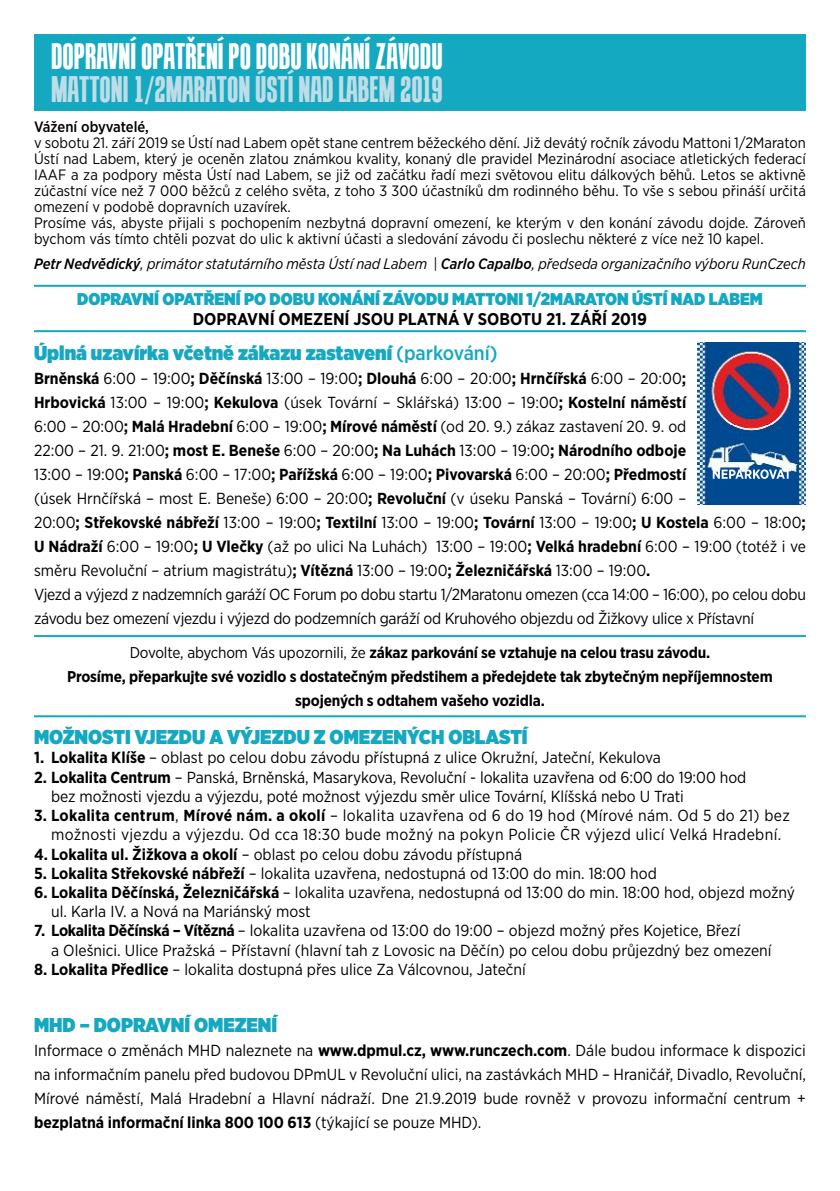
<style>
.page{position:relative;width:840px;height:1191px;background:#fff}
.page>*{position:absolute;margin:0;border:0;box-sizing:border-box;transform-origin:0 0}
.t1{font:700 36px "Tandelle";color:#fff}
.t2{font:700 36px "Tandelle";color:#bedde6}
.t3{font:900 20px "Gotham Narrow";color:#14a8c1}
.t4{font:900 17px "Gotham Narrow";color:#14a8c1}
.t5{font:700 17px "Gotham Narrow";color:#000}
.t6{font:16px/24px "Gotham Narrow";color:#000}
.t7{font:16px/19.2px "Gotham Narrow";letter-spacing:.02em;color:#000;text-align:center}
.t8{font:700 15.6px/24px "Gotham Narrow";letter-spacing:-.01em;color:#000;text-align:center}
.t9{font:15px/16px "Gotham Narrow";color:#000}
.t10{font:italic 15px "Gotham Narrow";color:#000}
.t11{font:500 15px "Gotham Narrow";letter-spacing:-.005em;color:#000}
.s1{font-weight:500}
.s2{font-style:normal}
.s3{font-weight:700}
.s4{font-weight:400}
</style>
<div class="page">
<div style="left:34px;top:34px;width:771px;height:77px;background:#14a8c1"></div>
<img style="left:697px;top:343px;width:108px;height:162px">
<hr style="left:34px;top:330px;width:771px;height:2px;background:#14a8c1">
<hr style="left:34px;top:285px;width:771px;height:2px;background:#14a8c1">
<svg style="left:712px;top:469px;width:78px;height:10px"></svg>
<hr style="left:34px;top:635px;width:771px;height:2px;background:#14a8c1">
<hr style="left:34px;top:715px;width:771px;height:2px;background:#14a8c1">
<h1 class="t1" style="left:51px;top:36px;width:393px">DOPRAVNÍ OPATŘENÍ PO DOBU KONÁNÍ ZÁVODU</h1>
<h1 class="t2" style="left:51px;top:68px;width:393px">MATTONI 1/2MARATON ÚSTÍ NAD LABEM 2019</h1>
<p class="t11" style="left:34px;top:117px;width:116px">Vážení obyvatelé,</p>
<p class="t9" style="left:34px;top:134px;width:773px">v sobotu 21. září 2019 se Ústí nad Labem opět stane centrem běžeckého dění. Již devátý ročník závodu Mattoni 1/2Maraton Ústí nad Labem, který je oceněn zlatou známkou kvality, konaný dle pravidel Mezinárodní asociace atletických federací IAAF a za podpory města Ústí nad Labem, se již od začátku řadí mezi světovou elitu dálkových běhů. Letos se aktivně zúčastní více než 7 000 běžců z celého světa, z toho 3 300 účastníků dm rodinného běhu. To vše s sebou přináší určitá omezení v podobě dopravních uzavírek.<br>Prosíme vás, abyste přijali s pochopením nezbytná dopravní omezení, ke kterým v den konání závodu dojde. Zároveň bychom vás tímto chtěli pozvat do ulic k aktivní účasti a sledování závodu či poslechu některé z více než 10 kapel.</p>
<p class="t10" style="left:34px;top:254px;width:773px"><span class="s1">Petr Nedvědický</span>, primátor statutárního města Ústí nad Labem <span class="s2">|</span> <span class="s1">Carlo Capalbo</span>, předseda organizačního výboru RunCzech</p>
<p class="t4" style="left:77px;top:288px;width:686px">DOPRAVNÍ OPATŘENÍ PO DOBU KONÁNÍ ZÁVODU MATTONI 1/2MARATON ÚSTÍ NAD LABEM</p>
<p class="t5" style="left:193px;top:308px;width:455px">DOPRAVNÍ OMEZENÍ JSOU PLATNÁ V SOBOTU 21. ZÁŘÍ 2019</p>
<p class="t3" style="left:34px;top:339px;width:465px">Úplná uzavírka včetně zákazu zastavení <span class="s1">(parkování)</span></p>
<p class="t6" style="left:34px;top:366px;width:773px"><span class="s3">Brněnská</span> 6:00 – 19:00<span class="s3">; Děčínská</span> 13:00 – 19:00<span class="s3">; Dlouhá</span> 6:00 – 20:00<span class="s3">; Hrnčířská</span> 6:00 – 20:00<span class="s3">;<br>Hrbovická</span> 13:00 – 19:00<span class="s3">; Kekulova</span> (úsek Tovární – Sklářská) 13:00 – 19:00<span class="s3">; Kostelní náměstí<br></span>6:00 – 20:00<span class="s3">; Malá Hradební</span> 6:00 – 19:00<span class="s3">; Mírové náměstí</span> (od 20. 9.) zákaz zastavení 20. 9. od<br>22:00 – 21. 9. 21:00<span class="s3">; most E. Beneše</span> 6:00 – 20:00<span class="s3">; Na Luhách</span> 13:00 – 19:00<span class="s3">; Národního odboje<br></span>13:00 – 19:00<span class="s3">; Panská</span> 6:00 – 17:00<span class="s3">; Pařížská</span> 6:00 – 19:00<span class="s3">; Pivovarská</span> 6:00 – 20:00<span class="s3">; Předmostí<br></span>(úsek Hrnčířská – most E. Beneše) 6:00 – 20:00<span class="s3">; Revoluční</span> (v úseku Panská – Tovární) 6:00 –<br>20:00<span class="s3">; Střekovské nábřeží</span> 13:00 – 19:00<span class="s3">; Textilní</span> 13:00 – 19:00<span class="s3">; Tovární</span> 13:00 – 19:00<span class="s3">; U Kostela</span> 6:00 – 18:00<span class="s3">; U Nádraží</span> 6:00 – 19:00<span class="s3">; U Vlečky</span> (až po ulici Na Luhách) 13:00 – 19:00<span class="s3">; Velká hradební</span> 6:00 – 19:00 (totéž i ve směru Revoluční – atrium magistrátu)<span class="s3">; Vítězná</span> 13:00 – 19:00<span class="s3">; Železničářská</span> 13:00 – 19:00<span class="s3">.<br></span>Vjezd a výjezd z nadzemních garáží OC Forum po dobu startu 1/2Maratonu omezen (cca 14:00 – 16:00), po celou dobu závodu bez omezení vjezdu i výjezd do podzemních garáží od Kruhového objezdu od Žižkovy ulice x Přístavní</p>
<p class="t8" style="left:67px;top:640px;width:706px"><span class="s4">Dovolte, abychom Vás upozornili, že</span> zákaz parkování se vztahuje na celou trasu závodu.<br>Prosíme, přeparkujte své vozidlo s dostatečným předstihem a předejdete tak zbytečným nepříjemnostem spojených s odtahem vašeho vozidla.</p>
<p class="t3" style="left:34px;top:723px;width:495px">MOŽNOSTI VJEZDU A VÝJEZDU Z OMEZENÝCH OBLASTÍ</p>
<p class="t6" style="left:34px;top:745px;width:628px"><span class="s3">1. Lokalita Klíše</span> – oblast po celou dobu závodu přístupná z ulice Okružní, Jateční, Kekulova</p>
<p class="t6" style="left:51px;top:767px;width:696px;line-height:19.2px;text-indent:-17px"><span class="s3">2. Lokalita Centrum</span> – Panská, Brněnská, Masarykova, Revoluční - lokalita uzavřena od 6:00 do 19:00 hod bez možnosti vjezdu a výjezdu, poté možnost výjezdu směr ulice Tovární, Klíšská nebo U Trati</p>
<p class="t7" style="left:34px;top:805px;width:756px"><span class="s3">3. Lokalita centrum</span>, <span class="s3">Mírové nám. a okolí</span> – lokalita uzavřena od 6 do 19 hod (Mírové nám. Od 5 do 21) bez možnosti vjezdu a výjezdu. Od cca 18:30 bude možný na pokyn Policie ČR výjezd ulicí Velká Hradební.</p>
<p class="t6" style="left:34px;top:841px;width:489px"><span class="s3">4. Lokalita ul. Žižkova a okolí</span> – oblast po celou dobu závodu přístupná</p>
<p class="t6" style="left:34px;top:860px;width:624px"><span class="s3">5. Lokalita Střekovské nábřeží</span> – lokalita uzavřena, nedostupná od 13:00 do min. 18:00 hod</p>
<p class="t6" style="left:51px;top:882px;width:745px;line-height:19.2px;text-indent:-17px"><span class="s3">6. Lokalita Děčínská, Železničářská</span> – lokalita uzavřena, nedostupná od 13:00 do min. 18:00 hod, objezd možný ul. Karla IV. a Nová na Mariánský most</p>
<p class="t6" style="left:51px;top:920px;width:721px;line-height:19.2px;text-indent:-17px"><span class="s3">7. Lokalita Děčínská – Vítězná</span> – lokalita uzavřena od 13:00 do 19:00 – objezd možný přes Kojetice, Březí<br>a Olešnici. Ulice Pražská – Přístavní (hlavní tah z Lovosic na Děčín) po celou dobu průjezdný bez omezení</p>
<p class="t6" style="left:34px;top:956px;width:493px"><span class="s3">8. Lokalita Předlice</span> – lokalita dostupná přes ulice Za Válcovnou, Jateční</p>
<p class="t3" style="left:34px;top:1011px;width:245px">MHD – DOPRAVNÍ OMEZENÍ</p>
<p class="t6" style="left:34px;top:1038px;width:773px;text-align:justify">Informace o změnách MHD naleznete na <span class="s3">www.dpmul.cz, www.runczech.com</span>. Dále budou informace k dispozici na informačním panelu před budovou DPmUL v Revoluční ulici, na zastávkách MHD – Hraničář, Divadlo, Revoluční, Mírové náměstí, Malá Hradební a Hlavní nádraží. Dne 21.9.2019 bude rovněž v provozu informační centrum + <span class="s3">bezplatná informační linka 800 100 613</span> (týkající se pouze MHD).</p>
</div>
